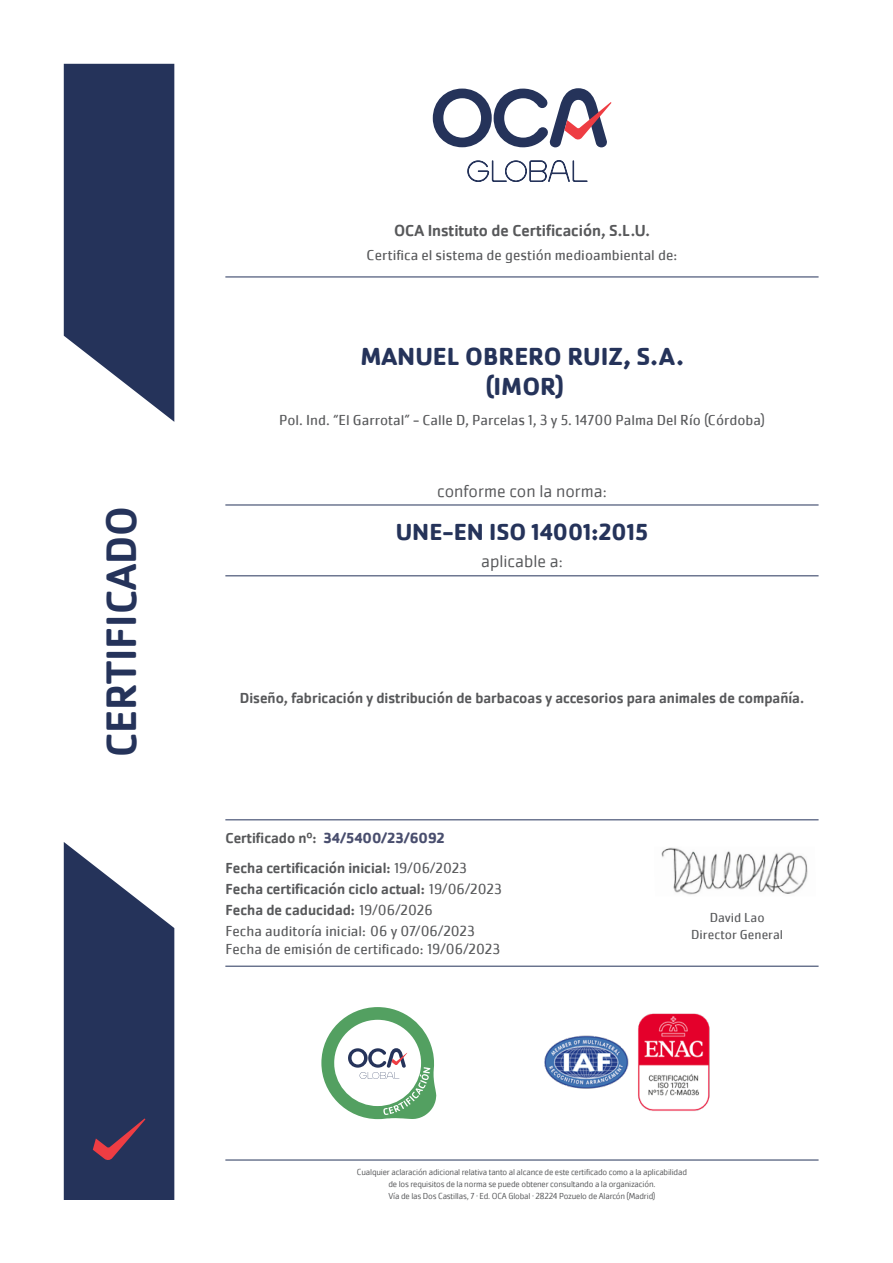
<style>
.page{position:relative;width:893px;height:1263px;background:#fff}
.page>*{position:absolute;margin:0;border:0;box-sizing:border-box;transform-origin:0 0}
.t1{font:500 43.95px "Cachet Pro";color:#25335a}
.t2{font:700 25.5px "Cachet Pro";color:#25335a}
.t3{font:700 24px "Cachet Pro";color:#25335a}
.t4{font:300 18px "Cachet Pro";color:#57585a}
.t5{font:500 16.5px "Cachet Pro";color:#57585a}
.t6{font:500 15px "Cachet Pro";color:#57585a}
.t7{font:15px "Cachet Pro";color:#57585a}
.t8{font:700 15px "Cachet Pro";color:#494e6e}
.t9{font:13.5px "Cachet Pro";color:#57585a}
.t10{font:300 9px "Cachet Pro";letter-spacing:-.02em;color:#57585a}
.s1{font-weight:400}
</style>
<div class="page">
<svg style="left:64px;top:64px;width:110px;height:358px;background:#3f4b6d"></svg>
<svg style="left:64px;top:842px;width:110px;height:358px;background:#414b6d"></svg>
<svg style="left:433px;top:88px;width:179px;height:59px"></svg>
<svg style="left:467px;top:160px;width:121px;height:22px"></svg>
<img style="left:544px;top:1013px;width:166px;height:98px">
<hr style="left:225px;top:277px;width:594px;height:1px;background:#25335a">
<hr style="left:225px;top:575px;width:594px;height:1px;background:#25335a">
<hr style="left:225px;top:505px;width:594px;height:1px;background:#25335a">
<hr style="left:225px;top:819px;width:594px;height:1px;background:#25335a">
<hr style="left:225px;top:966px;width:594px;height:1px;background:#25335a">
<svg style="left:321px;top:1007px;width:115px;height:112px"></svg>
<hr style="left:225px;top:1160px;width:594px;height:1px;background:#25335a">
<img style="left:661px;top:847px;width:147px;height:48px">
<p class="t1" style="left:96px;top:757px;width:253px;rotate:-90deg">CERTIFICADO</p>
<p class="t5" style="left:394px;top:221px;width:257px">OCA Instituto de Certificación, S.L.U.</p>
<p class="t7" style="left:367px;top:246px;width:312px">Certifica el sistema de gestión medioambiental de:</p>
<p class="t2" style="left:360px;top:340px;width:325px">MANUEL OBRERO RUIZ, S.A.</p>
<p class="t2" style="left:485px;top:371px;width:80px">(IMOR)</p>
<p class="t7" style="left:279px;top:411px;width:487px">Pol. Ind. “El Garrotal” - Calle D, Parcelas 1, 3 y 5. 14700 Palma Del Río (Córdoba)</p>
<p class="t4" style="left:437px;top:480px;width:171px">conforme con la norma:</p>
<p class="t3" style="left:396px;top:517px;width:254px">UNE-EN ISO 14001:2015</p>
<p class="t4" style="left:481px;top:550px;width:83px">aplicable a:</p>
<p class="t6" style="left:240px;top:690px;width:566px">Diseño, fabricación y distribución de barbacoas y accesorios para animales de compañía.</p>
<p class="t6" style="left:225px;top:829px;width:93px">Certificado nº:</p>
<p class="t8" style="left:324px;top:828px;width:123px">34/5400/23/6092</p>
<p class="t6" style="left:225px;top:859px;width:243px">Fecha certificación inicial: <span class="s1">19/06/2023</span></p>
<p class="t6" style="left:225px;top:880px;width:278px">Fecha certificación ciclo actual: <span class="s1">19/06/2023</span></p>
<p class="t6" style="left:225px;top:901px;width:209px">Fecha de caducidad: <span class="s1">19/06/2026</span></p>
<p class="t7" style="left:225px;top:922px;width:251px">Fecha auditoría inicial: 06 y 07/06/2023</p>
<p class="t7" style="left:225px;top:940px;width:276px">Fecha de emisión de certificado: 19/06/2023</p>
<p class="t9" style="left:710px;top:909px;width:56px">David Lao</p>
<p class="t9" style="left:691px;top:926px;width:93px">Director General</p>
<p class="t10" style="left:357px;top:1166px;width:332px">Cualquier aclaración adicional relativa tanto al alcance de este certificado como a la aplicabilidad</p>
<p class="t10" style="left:388px;top:1178px;width:269px">de los requisitos de la norma se puede obtener consultando a la organización.</p>
<p class="t10" style="left:388px;top:1190px;width:268px">Vía de las Dos Castillas, 7 · Ed. OCA Global · 28224 Pozuelo de Alarcón (Madrid)</p>
</div>
